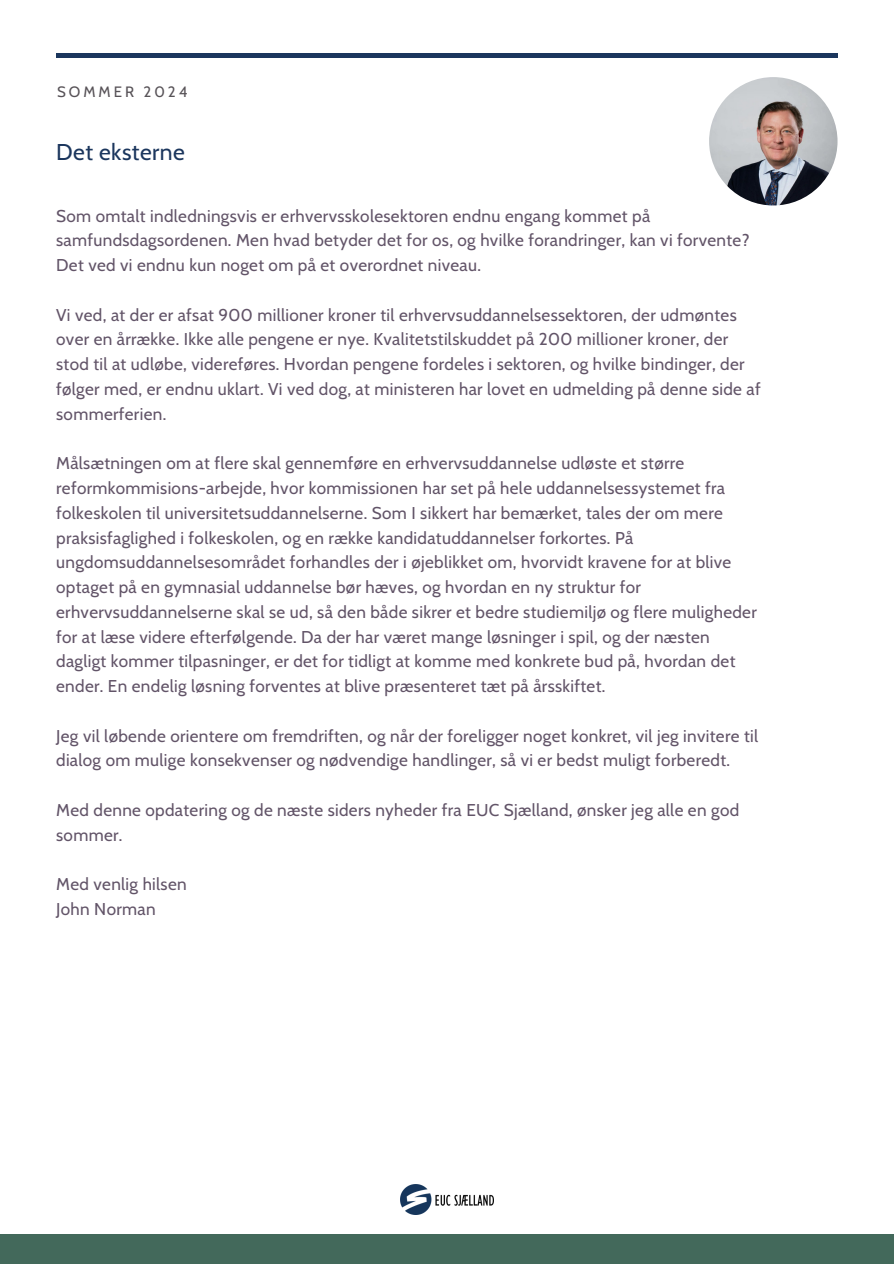
<style>
.page{position:relative;width:894px;height:1264px;background:#fff}
.page>*{position:absolute;margin:0;border:0;box-sizing:border-box;transform-origin:0 0}
.t1{font:22.8px "Cabin";letter-spacing:.02em;color:#1b365d}
.t2{font:17.1px/24.8px "Cabin";letter-spacing:.02em;color:#625468}
.t3{font:15px "Cabin";letter-spacing:.2em;color:#575257}
</style>
<div class="page">
<div style="left:0;top:1234px;width:893px;height:29px;background:#43695b"></div>
<div style="left:56px;top:53px;width:781px;height:5px;background:#1b365d"></div>
<img style="left:709px;top:77px;width:128px;height:128px">
<img style="left:401px;top:1184px;width:92px;height:30px">
<p class="t3" style="left:57px;top:82px;width:132px">SOMMER 2024</p>
<h1 class="t1" style="left:56px;top:138px;width:130px">Det eksterne</h1>
<h2 class="t2" style="left:56px;top:203px;width:694px">Som omtalt indledningsvis er erhvervsskolesektoren endnu engang kommet på samfundsdagsordenen. Men hvad betyder det for os, og hvilke forandringer, kan vi forvente?<br>Det ved vi endnu kun noget om på et overordnet niveau.</h2>
<h2 class="t2" style="left:56px;top:302px;width:706px">Vi ved, at der er afsat 900 millioner kroner til erhvervsuddannelsessektoren, der udmøntes over en årrække. Ikke alle pengene er nye. Kvalitetstilskuddet på 200 millioner kroner, der stod til at udløbe, videreføres. Hvordan pengene fordeles i sektoren, og hvilke bindinger, der følger med, er endnu uklart. Vi ved dog, at ministeren har lovet en udmelding på denne side af sommerferien.</h2>
<h2 class="t2" style="left:56px;top:451px;width:702px">Målsætningen om at flere skal gennemføre en erhvervsuddannelse udløste et større reformkommisions-arbejde, hvor kommissionen har set på hele uddannelsessystemet fra folkeskolen til universitetsuddannelserne. Som I sikkert har bemærket, tales der om mere praksisfaglighed i folkeskolen, og en række kandidatuddannelser forkortes. På ungdomsuddannelsesområdet forhandles der i øjeblikket om, hvorvidt kravene for at blive optaget på en gymnasial uddannelse bør hæves, og hvordan en ny struktur for erhvervsuddannelserne skal se ud, så den både sikrer et bedre studiemiljø og flere muligheder for at læse videre efterfølgende. Da der har været mange løsninger i spil, og der næsten dagligt kommer tilpasninger, er det for tidligt at komme med konkrete bud på, hvordan det ender. En endelig løsning forventes at blive præsenteret tæt på årsskiftet.</h2>
<h2 class="t2" style="left:56px;top:723px;width:703px">Jeg vil løbende orientere om fremdriften, og når der foreligger noget konkret, vil jeg invitere til dialog om mulige konsekvenser og nødvendige handlinger, så vi er bedst muligt forberedt.</h2>
<h2 class="t2" style="left:56px;top:797px;width:684px">Med denne opdatering og de næste siders nyheder fra EUC Sjælland, ønsker jeg alle en god sommer.</h2>
<h2 class="t2" style="left:56px;top:871px;width:132px">Med venlig hilsen<br>John Norman</h2>
</div>
